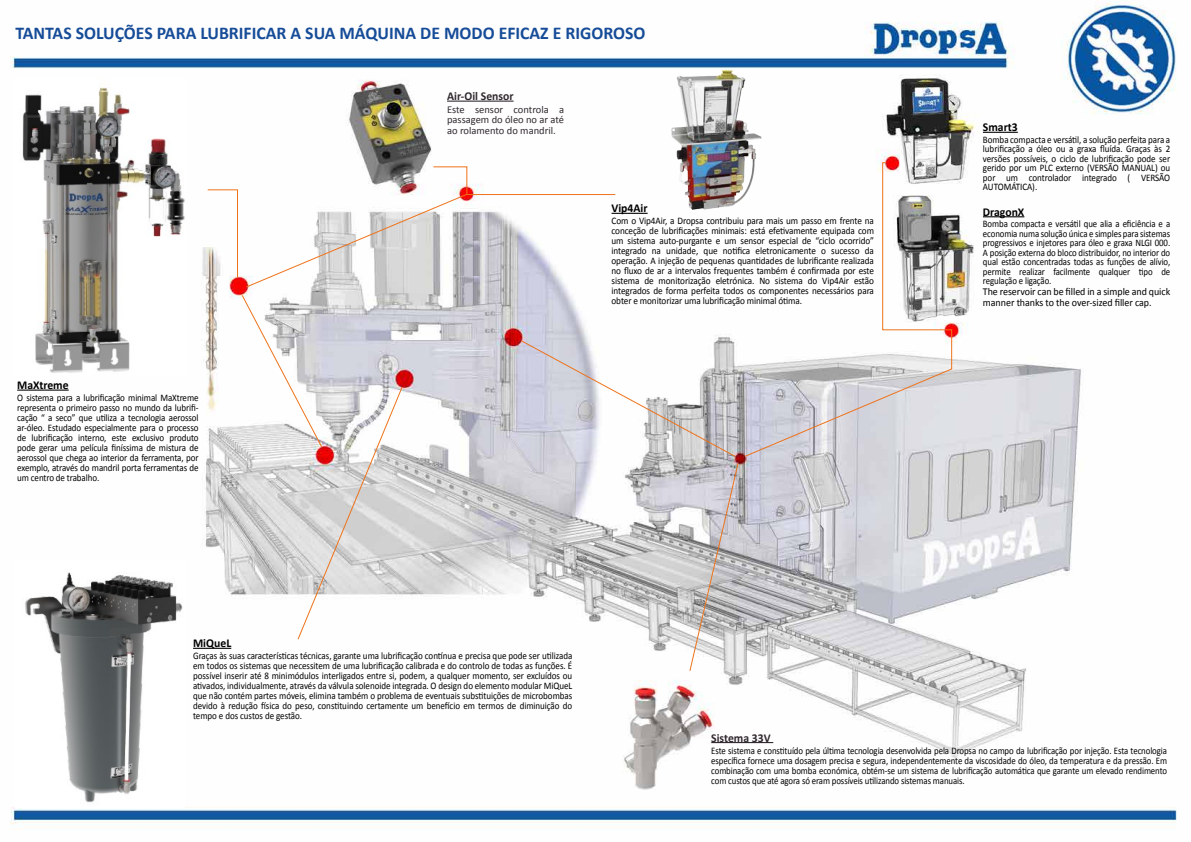
<style>
.page{position:relative;width:1191px;height:842px;background:#fff}
.page>*{position:absolute;margin:0;border:0;box-sizing:border-box;transform-origin:0 0}
.t1{font:700 18px "Calibri";color:#164c98}
.t2{font:700 12px "Calibri";color:#000}
.t3{font:700 12px "Calibri";color:#2f282d}
.t4{font:10.5px/11px "Calibri";letter-spacing:-.005em;color:#000;scale:.95 1}
.t5{font:10.5px/10.5px "Calibri";color:#2f282d;text-align:justify}
.t6{font:10px/10px "Calibri";letter-spacing:-.01em;color:#000;text-align:justify;scale:.9 1}
.t7{font:10px/9.5px "Calibri";letter-spacing:-.01em;color:#000;text-align:justify;scale:.88 1}
.t8{font:10px/10px "Calibri";letter-spacing:-.01em;color:#000;text-align:justify;scale:.92 1}
</style>
<div class="page">
<img style="left:10px;top:1px;width:1167px;height:829px">
<hr style="left:711px;top:742px;width:62px;height:1px;background:#2f282d">
<hr style="left:447px;top:101px;width:66px;height:1px;background:#2f282d">
<hr style="left:193px;top:648px;width:38px;height:1px;background:#000">
<hr style="left:17px;top:390px;width:52px;height:1px;background:#000">
<hr style="left:983px;top:132px;width:34px;height:1px;background:#000">
<hr style="left:983px;top:216px;width:41px;height:1px;background:#000">
<svg style="left:207px;top:189px;width:31px;height:90px"></svg>
<svg style="left:241px;top:294px;width:162px;height:346px"></svg>
<svg style="left:520px;top:339px;width:219px;height:333px"></svg>
<img style="left:595px;top:55px;width:255px;height:181px">
<hr style="left:611px;top:213px;width:36px;height:1px;background:#000">
<svg style="left:245px;top:166px;width:371px;height:122px"></svg>
<svg style="left:744px;top:162px;width:208px;height:295px"></svg>
<img style="left:15px;top:560px;width:169px;height:247px">
<img style="left:14px;top:79px;width:171px;height:296px">
<h1 class="t1" style="left:15px;top:22px;width:631px">TANTAS SOLUÇÕES PARA LUBRIFICAR A SUA MÁQUINA DE MODO EFICAZ E RIGOROSO</h1>
<p class="t2" style="left:17px;top:378px;width:53px">MaXtreme</p>
<p class="t6" style="left:17px;top:392px;width:203px">O sistema para a lubrificação minimal MaXtreme representa o primeiro passo no mundo da lubrifi&shy;cação “ a seco” que utiliza a tecnologia aerossol ar-óleo. Estudado especialmente para o processo de lubrificação interno, este exclusivo produto pode gerar uma película finíssima de mistura de aerossol que chega ao interior da ferramenta, por exemplo, através do mandril porta ferramentas de um centro de trabalho.</p>
<p class="t3" style="left:447px;top:89px;width:68px">Air-Oil Sensor</p>
<p class="t5" style="left:447px;top:103px;width:119px">Este sensor controla a passagem do óleo no ar até ao rolamento do mandril.</p>
<p class="t2" style="left:611px;top:201px;width:38px">Vip4Air</p>
<p class="t8" style="left:611px;top:215px;width:287px">Com o Vip4Air, a Dropsa contribuiu para mais um passo em frente na conceção de lubrificações minimais: está efetivamente equipada com um sistema auto-purgante e um sensor especial de “ciclo ocorrido” integrado na unidade, que notifica eletronicamente o sucesso da operação. A injeção de pequenas quantidades de lubrificante realizada no fluxo de ar a intervalos frequentes também é confirmada por este sistema de monitorização eletrónica. No sistema do Vip4Air estão integrados de forma perfeita todos os componentes necessários para obter e monitorizar uma lubrificação minimal ótima.</p>
<p class="t2" style="left:193px;top:636px;width:40px">MiQueL</p>
<p class="t6" style="left:193px;top:650px;width:423px">Graças às suas características técnicas, garante uma lubrificação contínua e precisa que pode ser utilizada em todos os sistemas que necessitem de uma lubrificação calibrada e do controlo de todas as funções. É possível inserir até 8 minimódulos interligados entre si, podem, a qualquer momento, ser excluídos ou ativados, individualmente, através da válvula solenoide integrada. O design do elemento modular MiQueL que não contém partes móveis, elimina também o problema de eventuais substituições de microbombas devido à redução física do peso, constituindo certamente um benefício em termos de diminuição do tempo e dos custos de gestão.</p>
<p class="t2" style="left:983px;top:120px;width:36px">Smart3</p>
<p class="t6" style="left:983px;top:134px;width:210px;line-height:9.5px">Bomba compacta e versátil, a solução perfeita para a lubrificação a óleo ou a graxa fluída. Graças às 2 versões possíveis, o ciclo de lubrificação pode ser gerido por um PLC externo (VERSÃO MANUAL) ou por um controlador integrado ( VERSÃO AUTOMÁTICA).</p>
<p class="t2" style="left:983px;top:204px;width:43px">DragonX</p>
<p class="t7" style="left:983px;top:219px;width:214px">Bomba compacta e versátil que alia a eficiência e a economia numa solução única e simples para sistemas progressivos e injetores para óleo e graxa NLGI 000.<br>A posição externa do bloco distribuidor, no interior do qual estão concentradas todas as funções de alívio, permite realizar facilmente qualquer tipo de regulação e ligação.</p>
<p class="t4" style="left:983px;top:286px;width:199px">The reservoir can be filled in a simple and quick manner thanks to the over-sized filler cap.</p>
<p class="t3" style="left:711px;top:730px;width:61px">Sistema 33V</p>
<p class="t7" style="left:711px;top:745px;width:519px;line-height:10px">Este sistema e constituído pela última tecnologia desenvolvida pela Dropsa no campo da lubrificação por injeção. Esta tecnologia específica fornece uma dosagem precisa e segura, independentemente da viscosidade do óleo, da temperatura e da pressão. Em combinação com uma bomba económica, obtém-se um sistema de lubrificação automática que garante um elevado rendimento com custos que até agora só eram possíveis utilizando sistemas manuais.</p>
</div>
